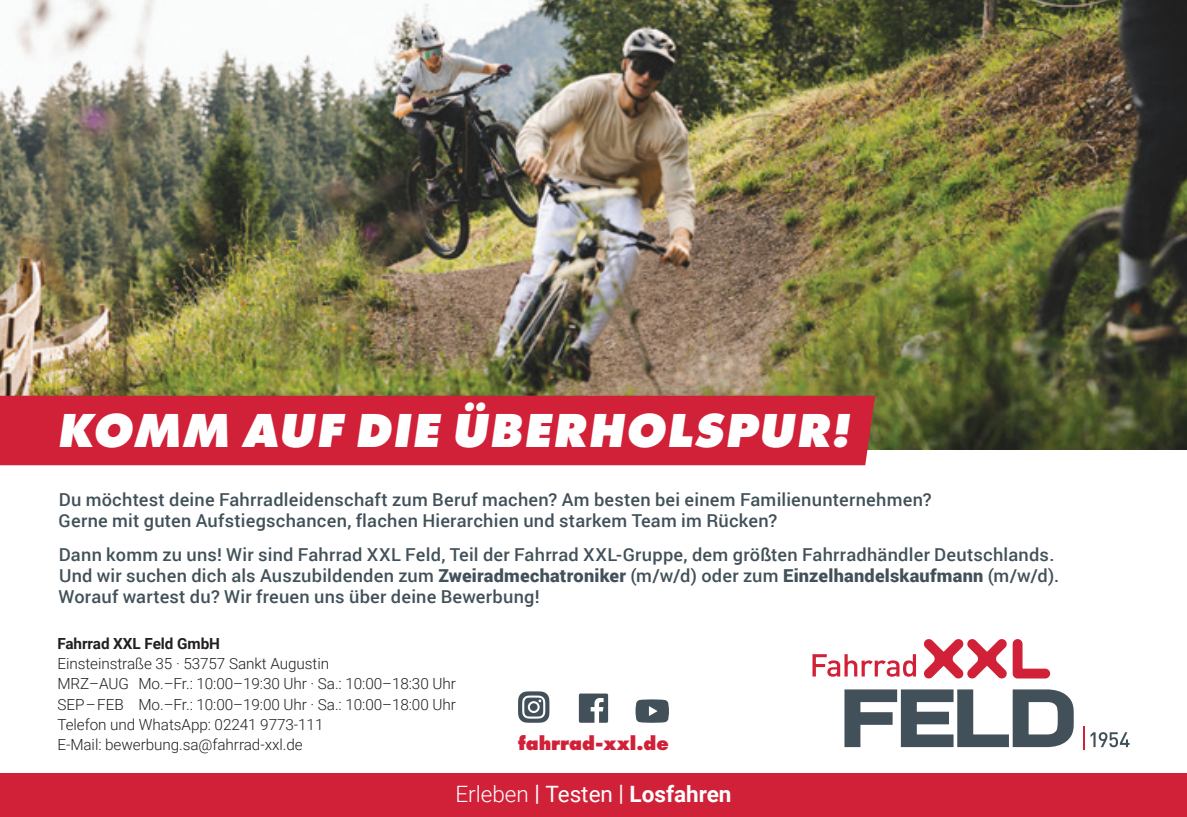
<style>
.page{position:relative;width:1187px;height:817px;background:#fff}
.page>*{position:absolute;margin:0;border:0;box-sizing:border-box;transform-origin:0 0}
.t1{font:800 49.5px "Futura PT";color:#fff}
.t2{font:700 22.5px "Roboto";color:#fff}
.t3{font:800 20.25px "Futura PT";color:#d12138}
.t4{font:500 17.78px/21.2px "Roboto";letter-spacing:.015em;color:#425159}
.t5{font:300 15.3px/20.2px "Roboto";letter-spacing:-.005em;color:#231f20}
.t6{font:700 15.3px "Roboto";letter-spacing:-.005em;color:#231f20}
.s1{font-weight:900}
.s2{font-weight:300}
.s3{font-weight:400}
</style>
<div class="page">
<div style="left:0;top:773px;width:1186px;height:43px;background:#d12138"></div>
<svg style="left:579px;top:693px;width:29px;height:29px"></svg>
<svg style="left:635px;top:699px;width:34px;height:23px"></svg>
<svg style="left:518px;top:691px;width:31px;height:31px"></svg>
<img style="left:0;top:0;width:1186px;height:450px">
<svg style="left:924px;top:639px;width:126px;height:39px"></svg>
<svg style="left:812px;top:654px;width:103px;height:22px"></svg>
<svg style="left:844px;top:689px;width:230px;height:58px"></svg>
<hr style="left:1082px;top:725px;width:2px;height:24px;background:#d12138">
<svg style="left:1090px;top:732px;width:39px;height:15px"></svg>
<div style="left:0;top:395px;width:875px;height:70px;background:#d12138"></div>
<p class="t1" style="left:56px;top:399px;width:803px">KOMM AUF DIE ÜBERHOLSPUR!</p>
<p class="t4" style="left:59px;top:488px;width:874px">Du möchtest deine Fahrradleidenschaft zum Beruf machen? Am besten bei einem Familienunternehmen?<br>Gerne mit guten Aufstiegschancen, flachen Hierarchien und starkem Team im Rücken?</p>
<p class="t4" style="left:59px;top:543px;width:1002px">Dann komm zu uns! Wir sind Fahrrad XXL Feld, Teil der Fahrrad XXL-Gruppe, dem größten Fahrradhändler Deutschlands.<br>Und wir suchen dich als Auszubildenden zum <span class="s1">Zweiradmechatroniker</span> (m/w/d) oder zum <span class="s1">Einzelhandelskaufmann</span> (m/w/d).<br>Worauf wartest du? Wir freuen uns über deine Bewerbung!</p>
<p class="t6" style="left:57px;top:632px;width:164px">Fahrrad XXL Feld GmbH</p>
<p class="t5" style="left:57px;top:652px;width:273px">Einsteinstraße 35 · 53757 Sankt Augustin</p>
<p class="t5" style="left:57px;top:673px;width:400px">MRZ–AUG Mo.–Fr.: 10:00–19:30 Uhr · Sa.: 10:00–18:30 Uhr</p>
<p class="t5" style="left:57px;top:693px;width:400px">SEP –FEB Mo.–Fr.: 10:00–19:00 Uhr · Sa.: 10:00–18:00 Uhr</p>
<p class="t5" style="left:57px;top:713px;width:267px">Telefon und WhatsApp: 02241 9773-111<br>E-Mail: bewerbung.sa@fahrrad-xxl.de</p>
<p class="t3" style="left:518px;top:729px;width:152px">fahrrad-xxl.de</p>
<p class="t2" style="left:455px;top:778px;width:277px"><span class="s2">Erleben</span> <span class="s3">| Testen |</span> Losfahren</p>
</div>
